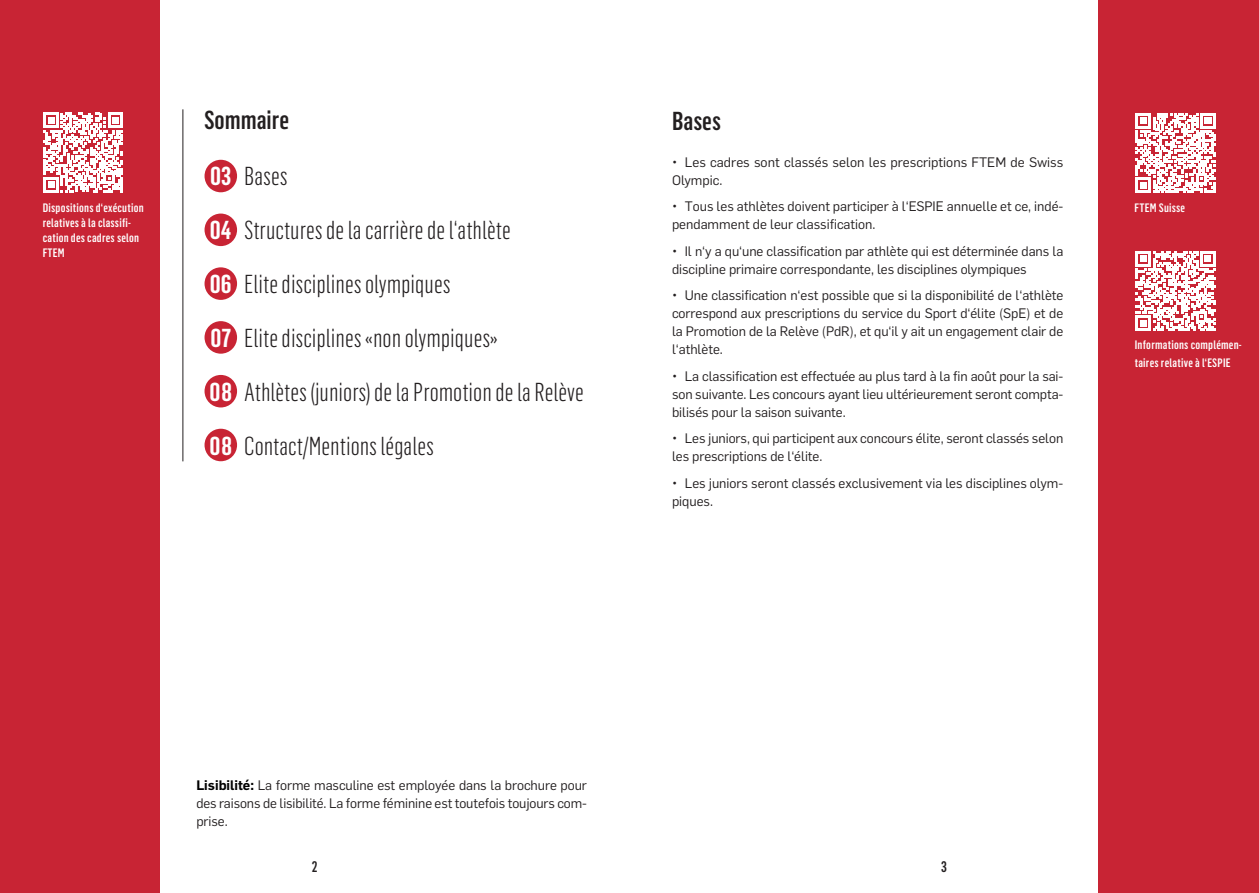
<style>
.page{position:relative;width:1259px;height:893px;background:#fff}
.page>*{position:absolute;margin:0;border:0;box-sizing:border-box;transform-origin:0 0}
.F_Überschrift__3_lig{font:300 25.5px "Flama Condensed";color:#231f20}
.F_Überschrift__3_lig-2{font:500 25.5px "Flama Condensed";color:#231f20}
.F_Überschrift__3_lig-3{font:600 25.5px "Flama Condensed";color:#fff}
.t1{font:500 15px "Flama Condensed";color:#231f20}
.Aufzählungen_in_lauf{font:13.5px/18px "Flama";letter-spacing:-.005em;color:#231f20}
.F_Pagina{font:500 12px/15px "Flama Condensed";letter-spacing:.02em;color:#fff}
.s1{font-weight:600;color:#000001}
</style>
<div class="page">
<div style="left:0;top:0;width:159px;height:893px;background:#c82434"></div>
<div style="left:204px;top:429px;width:33px;height:32px;background:#c82434;border-radius:50%"></div>
<div style="left:204px;top:375px;width:33px;height:32px;background:#c82434;border-radius:50%"></div>
<div style="left:204px;top:160px;width:33px;height:32px;background:#c82434;border-radius:50%"></div>
<div style="left:204px;top:214px;width:33px;height:32px;background:#c82434;border-radius:50%"></div>
<div style="left:204px;top:267px;width:33px;height:33px;background:#c82434;border-radius:50%"></div>
<div style="left:204px;top:321px;width:33px;height:33px;background:#c82434;border-radius:50%"></div>
<hr style="left:182px;top:109px;width:1px;height:352px;background:#231f20">
<div style="left:1098px;top:0;width:161px;height:893px;background:#c82434"></div>
<svg style="left:1135px;top:113px;width:80px;height:80px"></svg>
<svg style="left:1136px;top:251px;width:79px;height:80px"></svg>
<svg style="left:44px;top:113px;width:79px;height:79px"></svg>
<p class="F_Pagina" style="left:43px;top:200px;width:103px">Dispositions d‘exécution relatives à la classifi&shy;cation des cadres selon<br>FTEM</p>
<p class="F_Überschrift__3_lig-2" style="left:204px;top:104px;width:86px">Sommaire</p>
<p class="F_Überschrift__3_lig-3" style="left:210px;top:160px;width:23px">03</p>
<p class="F_Überschrift__3_lig-3" style="left:210px;top:214px;width:23px">04</p>
<p class="F_Überschrift__3_lig-3" style="left:210px;top:268px;width:23px">06</p>
<p class="F_Überschrift__3_lig-3" style="left:210px;top:322px;width:22px">07</p>
<p class="F_Überschrift__3_lig-3" style="left:209px;top:376px;width:24px">08</p>
<p class="F_Überschrift__3_lig-3" style="left:209px;top:430px;width:24px">08</p>
<p class="F_Überschrift__3_lig" style="left:244px;top:161px;width:45px">Bases</p>
<p class="F_Überschrift__3_lig" style="left:244px;top:215px;width:268px">Structures de la carrière de l‘athlète</p>
<p class="F_Überschrift__3_lig" style="left:244px;top:269px;width:208px">Elite disciplines olympiques</p>
<p class="F_Überschrift__3_lig" style="left:244px;top:323px;width:255px">Elite disciplines «non olympiques»</p>
<p class="F_Überschrift__3_lig" style="left:244px;top:377px;width:341px">Athlètes (juniors) de la Promotion de la Relève</p>
<p class="F_Überschrift__3_lig" style="left:244px;top:431px;width:191px">Contact/Mentions légales</p>
<p class="F_Überschrift__3_lig-2" style="left:672px;top:105px;width:50px">Bases</p>
<p class="Aufzählungen_in_lauf" style="left:672px;top:152px;width:393px">• Les cadres sont classés selon les prescriptions FTEM de Swiss<br>Olympic.</p>
<p class="Aufzählungen_in_lauf" style="left:672px;top:197px;width:393px">• Tous les athlètes doivent participer à l‘ESPIE annuelle et ce, indé&shy;pendamment de leur classification.</p>
<p class="Aufzählungen_in_lauf" style="left:672px;top:241px;width:393px">• Il n‘y a qu‘une classification par athlète qui est déterminée dans la discipline primaire correspondante, les disciplines olympiques</p>
<p class="Aufzählungen_in_lauf" style="left:672px;top:286px;width:393px;text-align:justify">• Une classification n‘est possible que si la disponibilité de l‘athlète correspond aux prescriptions du service du Sport d‘élite (SpE) et de la Promotion de la Relève (PdR), et qu‘il y ait un engagement clair de l‘athlète.</p>
<p class="Aufzählungen_in_lauf" style="left:672px;top:366px;width:393px;text-align:justify">• La classification est effectuée au plus tard à la fin août pour la sai&shy;son suivante. Les concours ayant lieu ultérieurement seront compta&shy;bilisés pour la saison suivante.</p>
<p class="Aufzählungen_in_lauf" style="left:672px;top:429px;width:393px">• Les juniors, qui participent aux concours élite, seront classés selon les prescriptions de l‘élite.</p>
<p class="Aufzählungen_in_lauf" style="left:672px;top:473px;width:393px">• Les juniors seront classés exclusivement via les disciplines olym&shy;piques.</p>
<p class="F_Pagina" style="left:1134px;top:200px;width:52px">FTEM Suisse</p>
<p class="F_Pagina" style="left:1134px;top:335px;width:108px;line-height:18px">Informations complémen&shy;taires relative à l‘ESPIE</p>
<p class="Aufzählungen_in_lauf" style="left:196px;top:776px;width:392px;text-align:justify"><span class="s1">Lisibilité:</span> La forme masculine est employée dans la brochure pour des raisons de lisibilité. La forme féminine est toutefois toujours com&shy;prise.</p>
<p class="t1" style="left:312px;top:857px;width:7px">2</p>
<p class="t1" style="left:941px;top:857px;width:7px">3</p>
</div>
